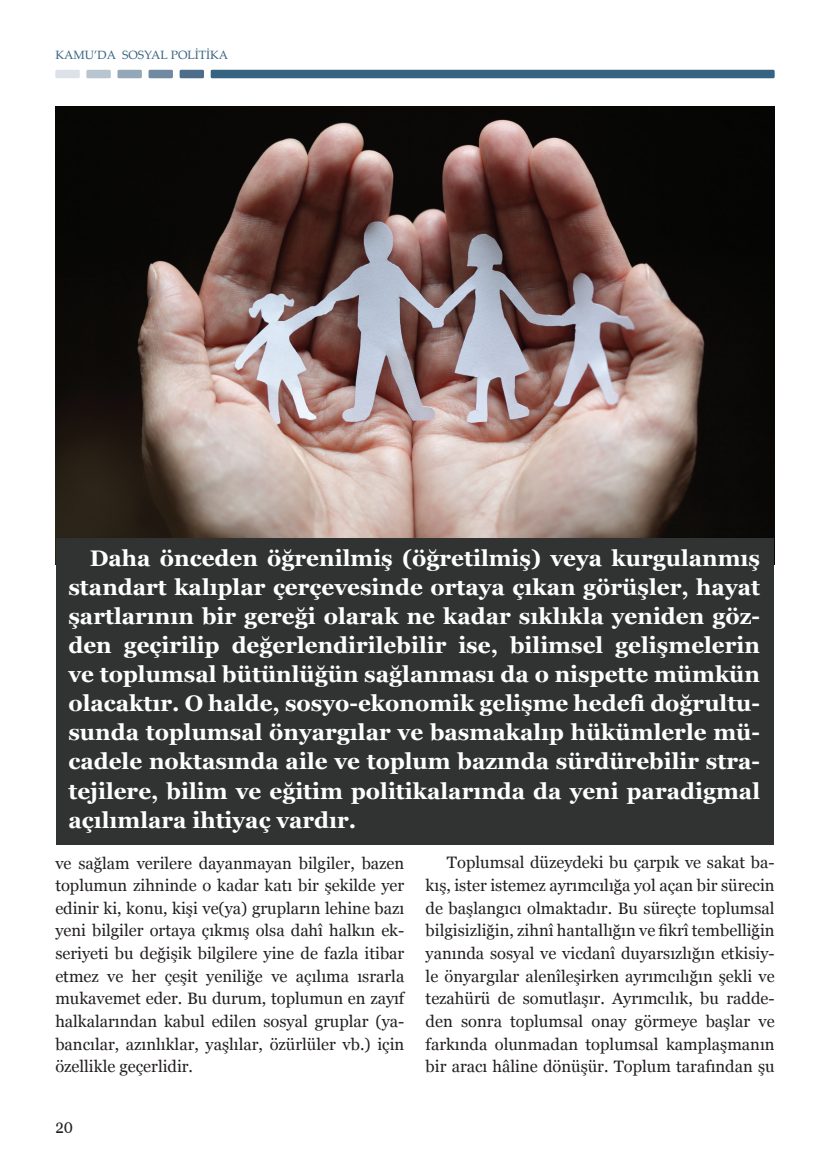
<style>
.page{position:relative;width:830px;height:1166px;background:#fff}
.page>*{position:absolute;margin:0;border:0;box-sizing:border-box;transform-origin:0 0}
.t1{font:22.5px/29.1px "Georgia Boldd";color:#fff;text-align:justify}
.t2{font:16.5px/22.6px "Georgiad";color:#231f20;text-align:justify}
.t3{font:15px "Georgiad";color:#231f20}
.t4{font:12px "Palatino Linotype";color:#366381}
</style>
<div class="page">
<div style="left:210px;top:70px;width:564px;height:8px;background:#366381;border-radius:2px"></div>
<div style="left:55px;top:70px;width:25px;height:8px;background:#dce2e8;border-radius:2px"></div>
<div style="left:86px;top:70px;width:25px;height:8px;background:#b8c5d0;border-radius:2px"></div>
<div style="left:117px;top:70px;width:25px;height:8px;background:#94a7b8;border-radius:2px"></div>
<div style="left:148px;top:70px;width:25px;height:8px;background:#708aa1;border-radius:2px"></div>
<div style="left:179px;top:70px;width:25px;height:8px;background:#4d6d8a;border-radius:2px"></div>
<img style="left:55px;top:106px;width:719px;height:458px">
<div style="left:56px;top:538px;width:717px;height:306px;background:#313232"></div>
<p class="t4" style="left:55px;top:46px;width:174px">KAMU’DA SOSYAL POLİTİKA</p>
<p class="t1" style="left:68px;top:543px;width:692px;text-indent:21px">Daha önceden öğrenilmiş (öğretilmiş) veya kurgulanmış standart kalıplar çerçevesinde ortaya çıkan görüşler, hayat şartlarının bir gereği olarak ne kadar sıklıkla yeniden göz&shy;den geçirilip değerlendirilebilir ise, bilimsel gelişmelerin ve toplumsal bütünlüğün sağlanması da o nispette mümkün olacaktır. O halde, sosyo-ekonomik gelişme hedefi doğrultu&shy;sunda toplumsal önyargılar ve basmakalıp hükümlerle mü&shy;cadele noktasında aile ve toplum bazında sürdürebilir stra&shy;tejilere, bilim ve eğitim politikalarında da yeni paradigmal açılımlara ihtiyaç vardır.</p>
<p class="t2" style="left:55px;top:851px;width:350px">ve sağlam verilere dayanmayan bilgiler, bazen toplumun zihninde o kadar katı bir şekilde yer edinir ki, konu, kişi ve(ya) grupların lehine bazı yeni bilgiler ortaya çıkmış olsa dahî halkın ek&shy;seriyeti bu değişik bilgilere yine de fazla itibar etmez ve her çeşit yeniliğe ve açılıma ısrarla mukavemet eder. Bu durum, toplumun en zayıf halkalarından kabul edilen sosyal gruplar (ya&shy;bancılar, azınlıklar, yaşlılar, özürlüler vb.) için özellikle geçerlidir.</p>
<p class="t2" style="left:425px;top:851px;width:350px;text-indent:21px">Toplumsal düzeydeki bu çarpık ve sakat ba&shy;kış, ister istemez ayrımcılığa yol açan bir sürecin de başlangıcı olmaktadır. Bu süreçte toplumsal bilgisizliğin, zihnî hantallığın ve fikrî tembelliğin yanında sosyal ve vicdanî duyarsızlığın etkisiy&shy;le önyargılar alenîleşirken ayrımcılığın şekli ve tezahürü de somutlaşır. Ayrımcılık, bu radde&shy;den sonra toplumsal onay görmeye başlar ve farkında olunmadan toplumsal kamplaşmanın bir aracı hâline dönüşür. Toplum tarafından şu</p>
<p class="t3" style="left:55px;top:1119px;width:19px">20</p>
</div>
